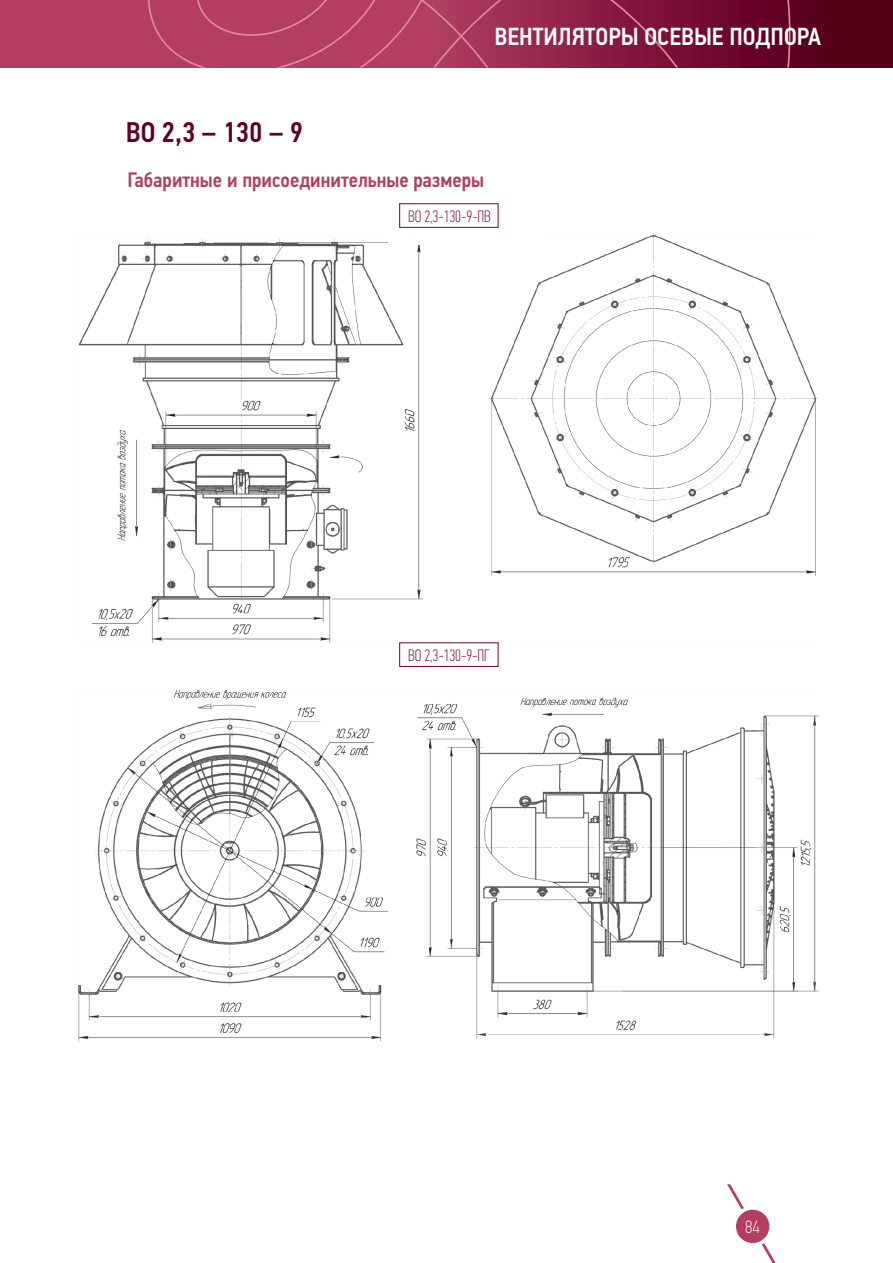
<style>
.page{position:relative;width:893px;height:1263px;background:#fff}
.page>*{position:absolute;margin:0;border:0;box-sizing:border-box;transform-origin:0 0}
.t1{font:500 28.5px "PF Din Text Cond Pro";color:#620024}
.t2{font:500 24.75px "PF Din Text Cond Pro";color:#fff}
.t3{font:500 21px "PF Din Text Cond Pro";color:#b33e61}
.t4{font:100 17.85px "PF Din Text Cond Pro";color:#fff}
.t5{font:100 16.5px "PF Din Text Comp Pro";color:#780031}
</style>
<div class="page">
<img style="left:78px;top:233px;width:741px;height:809px">
<svg style="left:727px;top:1184px;width:49px;height:79px"></svg>
<div style="left:732px;top:1206px;width:41px;height:41px;background:#fff;border-radius:50%"></div>
<div style="left:736px;top:1210px;width:33px;height:33px;background:#b33e61;border-radius:50%"></div>
<svg style="left:0;top:0;width:893px;height:68px;background:#851c3e"></svg>
<svg style="left:587px;top:0;width:91px;height:68px;background:#851840"></svg>
<svg style="left:0;top:48px;width:1px;height:20px"></svg>
<svg style="left:785px;top:0;width:6px;height:68px"></svg>
<svg style="left:146px;top:0;width:378px;height:68px;background:#b13f61"></svg>
<div style="left:388px;top:217px;width:155px;height:28px;background:#fff"></div>
<div style="left:374px;top:659px;width:155px;height:28px;background:#fff"></div>
<div style="left:399px;top:642px;width:99px;height:25px;border:1px solid #780031"></div>
<div style="left:399px;top:203px;width:99px;height:25px;border:1px solid #780031"></div>
<p class="t2" style="left:495px;top:26px;width:328px">ВЕНТИЛЯТОРЫ ОСЕВЫЕ ПОДПОРА</p>
<h1 class="t1" style="left:126px;top:121px;width:179px">ВО 2,3 – 130 – 9</h1>
<p class="t3" style="left:128px;top:171px;width:358px">Габаритные и присоединительные размеры</p>
<p class="t5" style="left:408px;top:210px;width:84px">ВО 2,3-130-9-ПВ</p>
<p class="t5" style="left:408px;top:648px;width:83px">ВО 2,3-130-9-ПГ</p>
<p class="t4" style="left:745px;top:1219px;width:16px">84</p>
</div>
